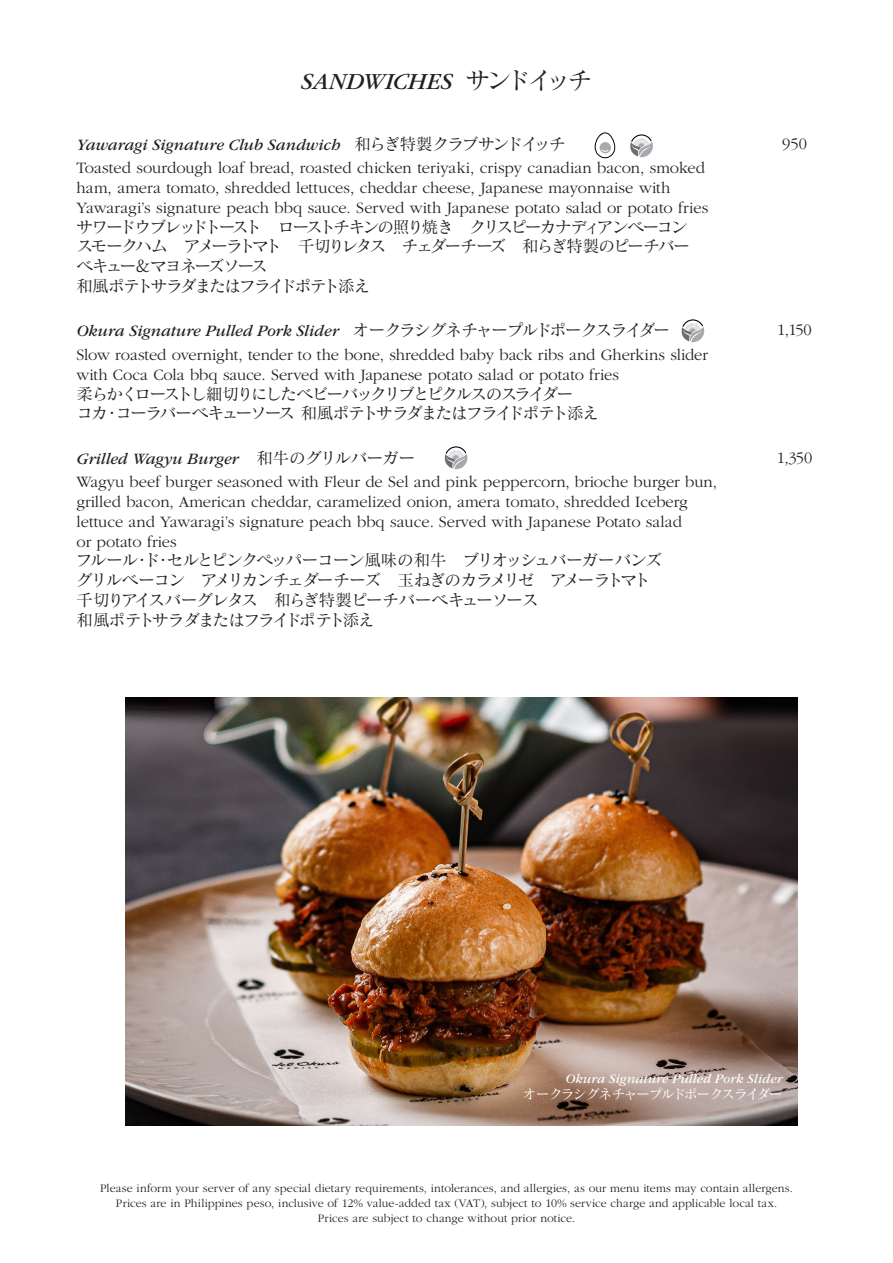
<style>
.page{position:relative;width:893px;height:1263px;background:#fff}
.page>*{position:absolute;margin:0;border:0;box-sizing:border-box;transform-origin:0 0}
.t1{font:italic 24px "ITC Garamond Std";letter-spacing:.01em;color:#231f20}
.t2{font:300 16.5px/19.8px "ITC Garamond Std";color:#231f20}
.t3{font:16.5px "Matisse Pro N M";letter-spacing:-.105em;color:#231f20}
.t4{font:italic 16.5px "ITC Garamond Std";color:#231f20}
.t5{font:16.5px "Matisse Pro N M";letter-spacing:-.13em;color:#231f20}
.t6{font:16.5px "Matisse Pro N M";letter-spacing:-.125em;color:#231f20}
.t7{font:16.5px "Matisse Pro N M";letter-spacing:-.075em;color:#231f20}
.t8{font:16.5px "Matisse Pro N M";letter-spacing:-.07em;color:#231f20}
.t9{font:italic 13.5px "ITC Garamond Std";letter-spacing:.01em;color:#fff}
.t10{font:13.5px "Matisse Pro N M";letter-spacing:-.09em;color:#fff}
.t11{font:300 12px "ITC Garamond Std";letter-spacing:.01em;color:#231f20}
.s1{font-family:"Matisse Pro N M";font-style:normal}
</style>
<div class="page">
<img style="left:126px;top:697px;width:671px;height:429px">
<svg style="left:630px;top:134px;width:23px;height:23px"></svg>
<svg style="left:681px;top:319px;width:24px;height:23px"></svg>
<svg style="left:444px;top:446px;width:24px;height:23px"></svg>
<svg style="left:594px;top:132px;width:22px;height:26px"></svg>
<p class="t1" style="left:301px;top:68px;width:293px">SANDWICHES <span class="s1">サンドイッチ</span></p>
<p class="t4" style="left:76px;top:135px;width:491px">Yawaragi Signature Club Sandwich <span class="s1">和らぎ特製クラブサンドイッチ</span></p>
<p class="t2" style="left:782px;top:134px;width:26px">950</p>
<p class="t2" style="left:76px;top:158px;width:633px">Toasted sourdough loaf bread, roasted chicken teriyaki, crispy canadian bacon, smoked ham, amera tomato, shredded lettuces, cheddar cheese, Japanese mayonnaise with<br>Yawaragi’s signature peach bbq sauce. Served with Japanese potato salad or potato fries</p>
<p class="t5" style="left:76px;top:216px;width:612px">サワードウブレッドトースト　ローストチキンの照り焼き　クリスピーカナディアンベーコン</p>
<p class="t6" style="left:76px;top:236px;width:615px">スモークハム　アメーラトマト　千切りレタス　チェダーチーズ　和らぎ特製のピーチバー</p>
<p class="t3" style="left:76px;top:256px;width:192px">ベキュー＆マヨネーズソース</p>
<p class="t3" style="left:76px;top:276px;width:295px">和風ポテトサラダまたはフライドポテト添え</p>
<p class="t4" style="left:76px;top:322px;width:595px">Okura Signature Pulled Pork Slider <span class="s1">オークラシグネチャープルドポークスライダー</span></p>
<p class="t2" style="left:777px;top:321px;width:36px">1,150</p>
<p class="t2" style="left:76px;top:345px;width:633px">Slow roasted overnight, tender to the bone, shredded baby back ribs and Gherkins slider with Coca Cola bbq sauce. Served with Japanese potato salad or potato fries</p>
<p class="t3" style="left:76px;top:383px;width:498px">柔らかくローストし細切りにしたベビーバックリブとピクルスのスライダー</p>
<p class="t3" style="left:76px;top:403px;width:524px">コカ・コーラバーベキューソース 和風ポテトサラダまたはフライドポテト添え</p>
<p class="t4" style="left:76px;top:449px;width:340px">Grilled Wagyu Burger <span class="s1">和牛のグリルバーガー</span></p>
<p class="t2" style="left:777px;top:448px;width:37px">1,350</p>
<p class="t2" style="left:76px;top:472px;width:642px">Wagyu beef burger seasoned with Fleur de Sel and pink peppercorn, brioche burger bun, grilled bacon, American cheddar, caramelized onion, amera tomato, shredded Iceberg</p>
<p class="t2" style="left:76px;top:512px;width:607px">lettuce and Yawaragi’s signature peach bbq sauce. Served with Japanese Potato salad</p>
<p class="t2" style="left:76px;top:532px;width:102px">or potato fries</p>
<p class="t7" style="left:76px;top:550px;width:604px">フルール・ド・セルとピンクペッパーコーン風味の和牛　ブリオッシュバーガーバンズ　</p>
<p class="t3" style="left:76px;top:570px;width:590px">グリルベーコン　アメリカンチェダーチーズ　玉ねぎのカラメリゼ　アメーラトマト　</p>
<p class="t8" style="left:76px;top:589px;width:463px">千切りアイスバーグレタス　和らぎ特製ピーチバーベキューソース</p>
<p class="t3" style="left:76px;top:609px;width:300px">和風ポテトサラダまたはフライドポテト添え</p>
<p class="t9" style="left:565px;top:1071px;width:219px">Okura Signature Pulled Pork Slider</p>
<p class="t10" style="left:522px;top:1085px;width:261px">オークラシグネチャープルドポークスライダー</p>
<p class="t11" style="left:100px;top:1182px;width:694px">Please inform your server of any special dietary requirements, intolerances, and allergies, as our menu items may contain allergens.</p>
<p class="t11" style="left:116px;top:1197px;width:663px">Prices are in Philippines peso, inclusive of 12% value-added tax (VAT), subject to 10% service charge and applicable local tax.</p>
<p class="t11" style="left:318px;top:1212px;width:259px">Prices are subject to change without prior notice.</p>
</div>
